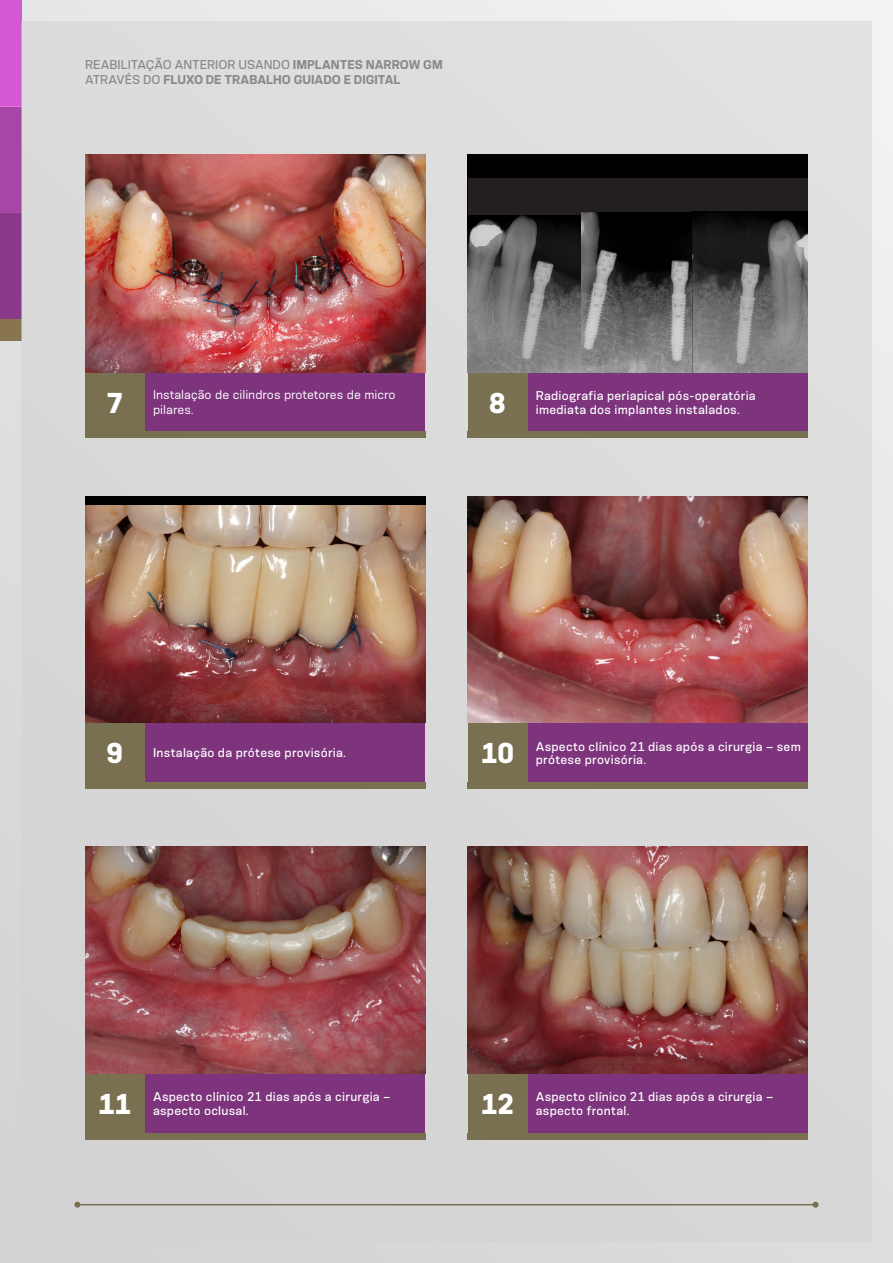
<style>
.page{position:relative;width:893px;height:1263px;background:#fff}
.page>*{position:absolute;margin:0;border:0;box-sizing:border-box;transform-origin:0 0}
.t1{font:800 27px "Konsens";color:#fff}
.Legendas{font:500 12px/13.8px "Konsens";letter-spacing:.02em;color:#fff}
.t2{font:12px "Konsens";color:#fff}
.t3{font:500 12px "Konsens";color:#87898b}
.t4{font:700 12px "Konsens";color:#87898b}
.s1{font-weight:700}
.s2{font-weight:500}
</style>
<div class="page">
<div style="left:0;top:0;width:893px;height:1263px;background:linear-gradient(to right,#dadbdd,#e8e9ea)"></div>
<div style="left:0;top:319px;width:21px;height:21px;background:#897450"></div>
<div style="left:0;top:0;width:21px;height:106px;background:#d458d4"></div>
<div style="left:0;top:106px;width:21px;height:107px;background:#a846a8"></div>
<div style="left:0;top:213px;width:21px;height:106px;background:#893989"></div>
<div style="left:21px;top:21px;width:851px;height:1221px;background:#dadadb"></div>
<div style="left:85px;top:496px;width:340px;height:227px;background:#000"></div>
<div style="left:468px;top:155px;width:340px;height:217px;background:#000"></div>
<hr style="left:77px;top:1204px;width:739px;height:1px;background:#797051">
<svg style="left:74px;top:1202px;width:6px;height:6px"></svg>
<svg style="left:813px;top:1202px;width:6px;height:6px"></svg>
<div style="left:145px;top:372px;width:280px;height:60px;background:#7d347d"></div>
<div style="left:85px;top:432px;width:340px;height:6px;background:#797051"></div>
<div style="left:85px;top:372px;width:60px;height:60px;background:#797051"></div>
<div style="left:527px;top:372px;width:281px;height:60px;background:#7d347d"></div>
<div style="left:468px;top:432px;width:340px;height:6px;background:#797051"></div>
<div style="left:468px;top:372px;width:59px;height:60px;background:#797051"></div>
<div style="left:145px;top:723px;width:280px;height:59px;background:#7d347d"></div>
<div style="left:145px;top:1074px;width:280px;height:59px;background:#7d347d"></div>
<div style="left:527px;top:1074px;width:281px;height:59px;background:#7d347d"></div>
<div style="left:85px;top:782px;width:340px;height:7px;background:#797051"></div>
<div style="left:85px;top:1133px;width:340px;height:7px;background:#797051"></div>
<div style="left:468px;top:1133px;width:340px;height:7px;background:#797051"></div>
<div style="left:85px;top:723px;width:60px;height:59px;background:#797051"></div>
<div style="left:85px;top:1074px;width:60px;height:59px;background:#797051"></div>
<div style="left:468px;top:1074px;width:59px;height:59px;background:#797051"></div>
<div style="left:527px;top:723px;width:281px;height:59px;background:#7d347d"></div>
<div style="left:468px;top:782px;width:340px;height:7px;background:#797051"></div>
<div style="left:468px;top:723px;width:59px;height:59px;background:#797051"></div>
<img style="left:468px;top:847px;width:340px;height:227px">
<img style="left:85px;top:847px;width:340px;height:227px">
<img style="left:468px;top:496px;width:340px;height:227px">
<img style="left:85px;top:505px;width:340px;height:218px">
<img style="left:85px;top:155px;width:340px;height:217px">
<div style="left:468px;top:178px;width:115px;height:194px;background:#231f20"></div>
<img style="left:468px;top:216px;width:113px;height:156px">
<div style="left:581px;top:178px;width:113px;height:194px;background:#231f20"></div>
<img style="left:581px;top:212px;width:111px;height:160px">
<div style="left:692px;top:178px;width:116px;height:194px;background:#231f20"></div>
<img style="left:692px;top:212px;width:116px;height:160px">
<p class="t3" style="left:85px;top:57px;width:359px">REABILITAÇÃO ANTERIOR USANDO <span class="s1">IMPLANTES NARROW GM</span></p>
<p class="t4" style="left:85px;top:72px;width:317px"><span class="s2">ATRAVÉS DO</span> FLUXO DE TRABALHO GUIADO E DIGITAL</p>
<p class="t1" style="left:107px;top:385px;width:18px">7</p>
<p class="t2" style="left:153px;top:388px;width:244px">Instalação de cilindros protetores de micro</p>
<p class="t2" style="left:153px;top:402px;width:42px">pilares.</p>
<p class="t1" style="left:489px;top:385px;width:18px">8</p>
<p class="Legendas" style="left:536px;top:388px;width:221px">Radiografia periapical pós-operatória</p>
<p class="Legendas" style="left:536px;top:402px;width:206px">imediata dos implantes instalados.</p>
<p class="t1" style="left:107px;top:736px;width:18px">9</p>
<p class="Legendas" style="left:153px;top:746px;width:195px">Instalação da prótese provisória.</p>
<p class="t1" style="left:481px;top:736px;width:34px">10</p>
<p class="Legendas" style="left:536px;top:739px;width:267px">Aspecto clínico 21 dias após a cirurgia – sem</p>
<p class="Legendas" style="left:536px;top:753px;width:112px">prótese provisória.</p>
<p class="Legendas" style="left:153px;top:1090px;width:239px">Aspecto clínico 21 dias após a cirurgia – aspecto oclusal.</p>
<p class="Legendas" style="left:536px;top:1090px;width:239px">Aspecto clínico 21 dias após a cirurgia – aspecto frontal.</p>
<p class="t1" style="left:98px;top:1087px;width:34px">11</p>
<p class="t1" style="left:481px;top:1087px;width:34px">12</p>
</div>
